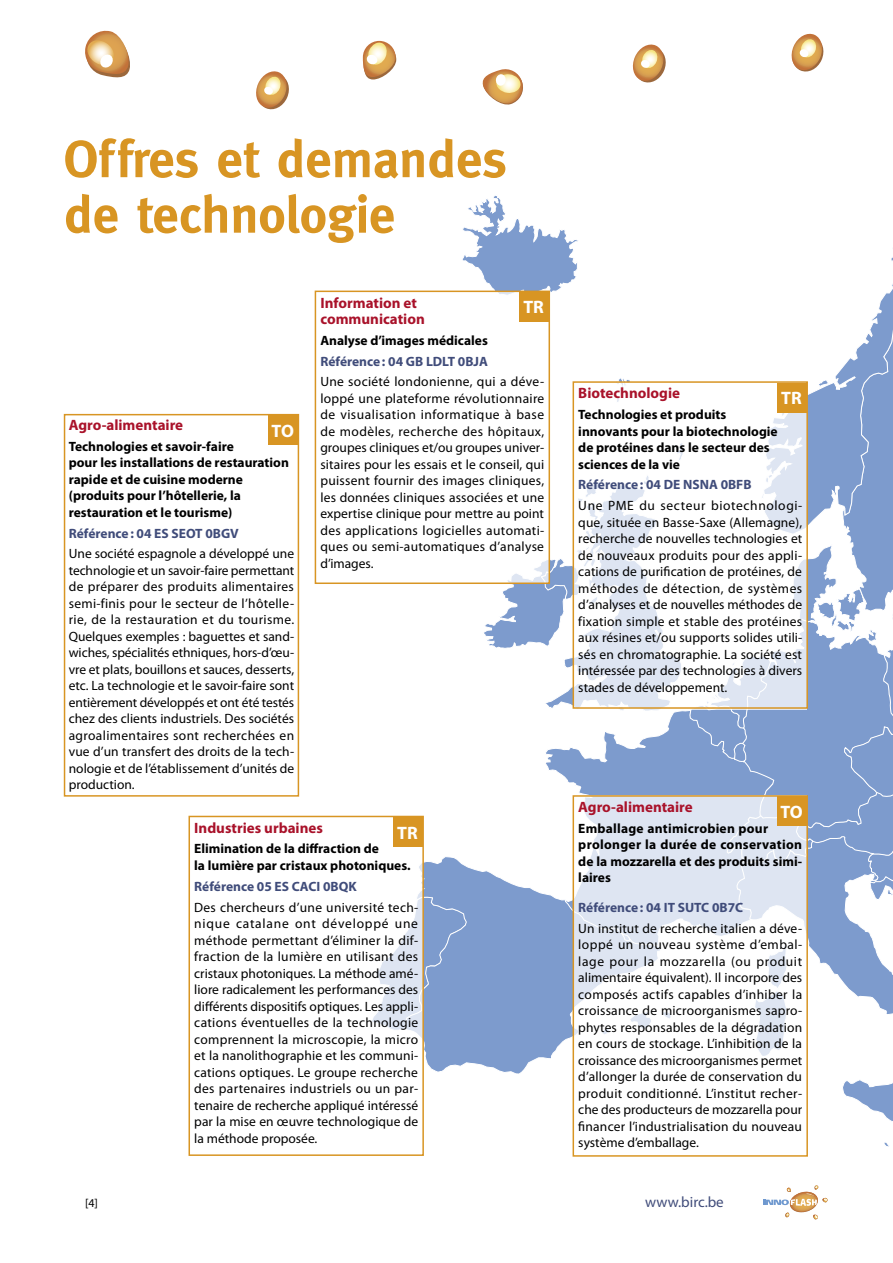
<style>
.page{position:relative;width:893px;height:1263px;background:#fff}
.page>*{position:absolute;margin:0;border:0;box-sizing:border-box;transform-origin:0 0}
.t1{font:700 52.5px/55.5px "Meta";color:#d89523}
.t2{font:700 18px "Myriad Pro";color:#fff}
.t3{font:700 15px/16.5px "Myriad Pro";color:#a9122a}
.t4{font:15px "Myriad Pro";color:#404c7a}
.t5{font:13.5px/16.5px "Myriad Pro";color:#000;text-align:justify}
.t6{font:700 13.5px/16.5px "Myriad Pro";color:#000}
.t7{font:700 13.5px "Myriad Pro";color:#404c7a}
.t8{font:12px "Myriad Pro";color:#000}
</style>
<div class="page">
<svg style="left:256px;top:71px;width:33px;height:38px"></svg>
<svg style="left:632px;top:44px;width:34px;height:39px"></svg>
<svg style="left:791px;top:34px;width:32px;height:38px"></svg>
<svg style="left:363px;top:41px;width:33px;height:39px"></svg>
<svg style="left:85px;top:31px;width:45px;height:47px"></svg>
<svg style="left:482px;top:69px;width:41px;height:36px"></svg>
<svg style="left:884px;top:1142px;width:5px;height:5px"></svg>
<svg style="left:371px;top:195px;width:522px;height:928px"></svg>
<svg style="left:763px;top:1185px;width:64px;height:34px"></svg>
<div style="left:315px;top:291px;width:234px;height:292px;background:#fff"></div>
<svg style="left:576px;top:798px;width:229px;height:325px"></svg>
<div style="left:189px;top:816px;width:234px;height:341px;background:#fff"></div>
<svg style="left:576px;top:384px;width:229px;height:322px"></svg>
<div style="left:315px;top:291px;width:235px;height:293px;border:2px solid #d89523"></div>
<div style="left:519px;top:292px;width:30px;height:30px;background:#d89523"></div>
<div style="left:64px;top:414px;width:235px;height:383px;border:2px solid #d89523"></div>
<div style="left:268px;top:415px;width:30px;height:30px;background:#d89523"></div>
<div style="left:573px;top:795px;width:235px;height:362px;border:2px solid #d89523"></div>
<div style="left:777px;top:796px;width:29px;height:30px;background:#d89523"></div>
<div style="left:573px;top:381px;width:235px;height:328px;border:2px solid #d89523"></div>
<div style="left:189px;top:816px;width:235px;height:340px;border:2px solid #d89523"></div>
<div style="left:393px;top:817px;width:29px;height:30px;background:#d89523"></div>
<div style="left:777px;top:383px;width:29px;height:30px;background:#d89523"></div>
<h1 class="t1" style="left:64px;top:131px;width:445px">Offres et demandes de technologie</h1>
<p class="t3" style="left:69px;top:417px;width:116px">Agro-alimentaire</p>
<p class="t6" style="left:69px;top:438px;width:222px">Technologies et savoir-faire<br>pour les installations de restauration rapide et de cuisine moderne (produits pour l’hôtellerie, la restauration et le tourisme)</p>
<p class="t7" style="left:69px;top:526px;width:172px">Référence : 04 ES SEOT 0BGV</p>
<p class="t5" style="left:69px;top:546px;width:227px">Une société espagnole a développé une technologie et un savoir-faire permettant de préparer des produits alimentaires semi-finis pour le secteur de l’hôtelle&shy;rie, de la restauration et du tourisme.<br>Quelques exemples : baguettes et sand&shy;wiches, spécialités ethniques, hors-d’œu&shy;vre et plats, bouillons et sauces, desserts, etc. La technologie et le savoir-faire sont entièrement développés et ont été testés chez des clients industriels. Des sociétés agroalimentaires sont recherchées en vue d’un transfert des droits de la tech&shy;nologie et de l’établissement d’unités de production.</p>
<h2 class="t2" style="left:272px;top:421px;width:24px">TO</h2>
<p class="t3" style="left:320px;top:294px;width:106px">Information et communication</p>
<p class="t6" style="left:320px;top:332px;width:169px">Analyse d’images médicales</p>
<p class="t7" style="left:320px;top:353px;width:169px">Référence : 04 GB LDLT 0BJA</p>
<p class="t5" style="left:320px;top:374px;width:226px">Une société londonienne, qui a déve&shy;loppé une plateforme révolutionnaire de visualisation informatique à base de modèles, recherche des hôpitaux, groupes cliniques et/ou groupes univer&shy;sitaires pour les essais et le conseil, qui puissent fournir des images cliniques, les données cliniques associées et une expertise clinique pour mettre au point des applications logicielles automati&shy;ques ou semi-automatiques d’analyse d’images.</p>
<h2 class="t2" style="left:523px;top:297px;width:22px">TR</h2>
<p class="t8" style="left:85px;top:1196px;width:14px">[4]</p>
<p class="t3" style="left:194px;top:820px;width:130px">Industries urbaines</p>
<p class="t6" style="left:194px;top:841px;width:218px">Elimination de la diffraction de<br>la lumière par cristaux photoniques.</p>
<p class="t7" style="left:194px;top:879px;width:164px">Référence 05 ES CACI 0BQK</p>
<p class="t5" style="left:194px;top:899px;width:226px">Des chercheurs d’une université tech&shy;nique catalane ont développé une méthode permettant d’éliminer la dif&shy;fraction de la lumière en utilisant des cristaux photoniques. La méthode amé&shy;liore radicalement les performances des différents dispositifs optiques. Les appli&shy;cations éventuelles de la technologie comprennent la microscopie, la micro et la nanolithographie et les communi&shy;cations optiques. Le groupe recherche des partenaires industriels ou un par&shy;tenaire de recherche appliqué intéressé par la mise en œuvre technologique de la méthode proposée.</p>
<h2 class="t2" style="left:397px;top:823px;width:22px">TR</h2>
<p class="t3" style="left:578px;top:385px;width:103px">Biotechnologie</p>
<p class="t6" style="left:578px;top:406px;width:201px">Technologies et produits innovants pour la biotechnologie de protéines dans le secteur des sciences de la vie</p>
<p class="t7" style="left:578px;top:477px;width:175px">Référence : 04 DE NSNA 0BFB</p>
<p class="t5" style="left:578px;top:498px;width:225px">Une PME du secteur biotechnologi&shy;que, située en Basse-Saxe (Allemagne), recherche de nouvelles technologies et de nouveaux produits pour des appli&shy;cations de purification de protéines, de méthodes de détection, de systèmes d’analyses et de nouvelles méthodes de fixation simple et stable des protéines aux résines et/ou supports solides utili&shy;sés en chromatographie. La société est intéressée par des technologies à divers stades de développement.</p>
<h2 class="t2" style="left:781px;top:388px;width:22px">TR</h2>
<p class="t3" style="left:578px;top:799px;width:116px">Agro-alimentaire</p>
<p class="t6" style="left:578px;top:820px;width:225px">Emballage antimicrobien pour prolonger la durée de conservation de la mozzarella et des produits simi&shy;laires</p>
<p class="t7" style="left:578px;top:900px;width:166px">Référence : 04 IT SUTC 0B7C</p>
<p class="t5" style="left:578px;top:920px;width:225px">Un institut de recherche italien a déve&shy;loppé un nouveau système d’embal&shy;lage pour la mozzarella (ou produit alimentaire équivalent). Il incorpore des composés actifs capables d’inhiber la croissance de microorganismes sapro&shy;phytes responsables de la dégradation en cours de stockage. L’inhibition de la croissance des microorganismes permet d’allonger la durée de conservation du produit conditionné. L’institut recher&shy;che des producteurs de mozzarella pour financer l’industrialisation du nouveau système d’emballage.</p>
<h2 class="t2" style="left:780px;top:802px;width:24px">TO</h2>
<p class="t4" style="left:645px;top:1194px;width:80px">www.birc.be</p>
</div>
